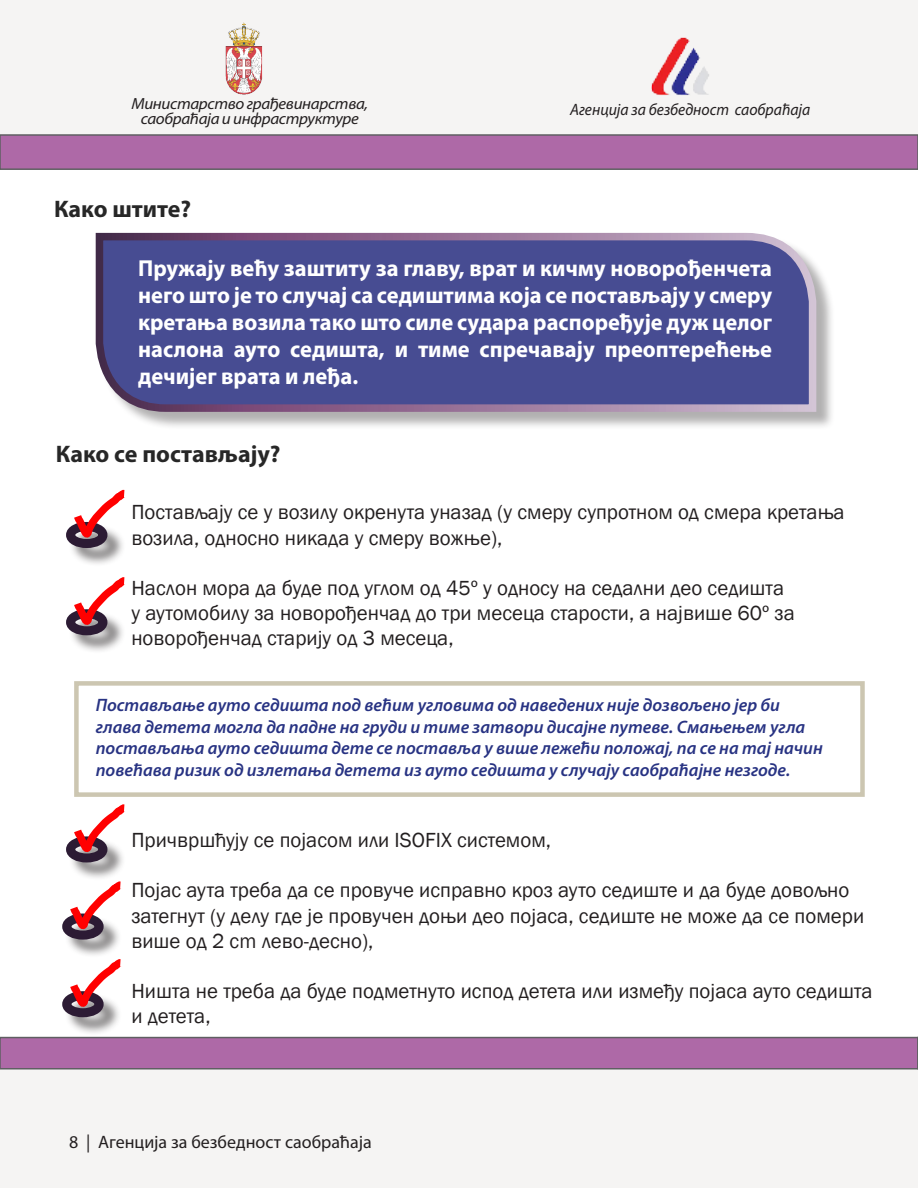
<style>
.page{position:relative;width:918px;height:1188px;background:#fff}
.page>*{position:absolute;margin:0;border:0;box-sizing:border-box;transform-origin:0 0}
.Pitanje{font:700 24px "Myriad Pro";color:#272727}
.Pasus_u_boji{font:700 23.1px/27px "Myriad Pro";color:#fff;text-align:justify}
.Pasus{font:21px/25.2px "Franklin Gothic";color:#231f20}
.Pasus-2{font:italic 600 18px/21.6px "Myriad Pro";color:#283383}
.t1{font:18px "Myriad Pro";color:#231f20}
.t2{font:italic 16.5px "Myriad Pro";color:#231f20;scale:.95 1}
.t3{font:italic 16.2px/15px "Myriad Pro";letter-spacing:-.02em;color:#231f20;text-align:center;scale:1.05 1}
</style>
<div class="page">
<div style="left:0;top:0;width:918px;height:134px;background:#f5f4f3"></div>
<div style="left:0;top:134px;width:918px;height:36px;background:#ae69a7;border:2px solid #5f5f62"></div>
<img style="left:651px;top:37px;width:58px;height:58px">
<div style="left:0;top:1069px;width:918px;height:119px;background:#f5f4f3"></div>
<div style="left:0;top:1037px;width:918px;height:33px;background:#ae69a7;border:2px solid #5f5f62"></div>
<svg style="left:917px;top:1037px;width:1px;height:33px"></svg>
<img style="left:225px;top:22px;width:38px;height:73px">
<div style="left:98px;top:235px;width:737px;height:196px;background:#231f20;opacity:.35"></div>
<svg style="left:95px;top:232px;width:725px;height:184px;background:#545594"></svg>
<div style="left:69px;top:525px;width:57px;height:41px;background:#231f20;opacity:.55"></div>
<div style="left:66px;top:522px;width:41px;height:26px;border:9px solid #2c1b34;border-radius:50%"></div>
<svg style="left:68px;top:489px;width:58px;height:51px"></svg>
<div style="left:69px;top:612px;width:57px;height:42px;background:#231f20;opacity:.55"></div>
<div style="left:66px;top:609px;width:41px;height:26px;border:9px solid #2c1b34;border-radius:50%"></div>
<svg style="left:68px;top:577px;width:58px;height:51px"></svg>
<div style="left:69px;top:839px;width:57px;height:42px;background:#231f20;opacity:.55"></div>
<div style="left:66px;top:836px;width:41px;height:27px;border:9px solid #2c1b34;border-radius:50%"></div>
<svg style="left:68px;top:804px;width:58px;height:51px"></svg>
<div style="left:65px;top:916px;width:57px;height:42px;background:#231f20;opacity:.55"></div>
<div style="left:62px;top:914px;width:42px;height:26px;border:9px solid #2c1b34;border-radius:50%"></div>
<svg style="left:64px;top:875px;width:62px;height:57px"></svg>
<div style="left:65px;top:994px;width:57px;height:42px;background:#231f20;opacity:.55"></div>
<div style="left:62px;top:991px;width:42px;height:26px;border:9px solid #2c1b34;border-radius:50%"></div>
<svg style="left:64px;top:953px;width:58px;height:57px"></svg>
<svg style="left:74px;top:681px;width:791px;height:116px"></svg>
<p class="t3" style="left:131px;top:96px;width:227px">Министарство грађевинарства, саобраћаја и инфраструктуре</p>
<p class="Pitanje" style="left:54px;top:194px;width:139px">Како штите?</p>
<p class="t2" style="left:570px;top:99px;width:254px">Агенција за безбедност саобраћаја</p>
<p class="Pasus_u_boji" style="left:138px;top:254px;width:635px">Пружају већу заштиту за главу, врат и кичму новорођенчета него што је то случај са седиштима која се постављају у смеру кретања возила тако што силе судара распоређује дуж целог наслона ауто седишта, и тиме спречавају преоптерећење дечијег врата и леђа.</p>
<p class="Pitanje" style="left:56px;top:438px;width:226px">Како се постављају?</p>
<p class="Pasus" style="left:131px;top:500px;width:715px">Постављају се у возилу окренута уназад (у смеру супротном од смера кретања возила, односно никада у смеру вожње),</p>
<p class="Pasus" style="left:131px;top:576px;width:665px">Наслон мора да буде под углом од 45º у односу на седални део седишта у аутомобилу за новорођенчад до три месеца старости, а највише 60º за новорођенчад старију од 3 месеца,</p>
<p class="Pasus-2" style="left:96px;top:694px;width:729px">Постављање ауто седишта под већим угловима од наведених није дозвољено јер би глава детета могла да падне на груди и тиме затвори дисајне путеве. Смањењем угла постављања ауто седишта дете се поставља у више лежећи положај, па се на тај начин повећава ризик од излетања детета из ауто седишта у случају саобраћајне незгоде.</p>
<p class="Pasus" style="left:131px;top:828px;width:421px">Причвршћују се појасом или ISOFIX системом,</p>
<p class="Pasus" style="left:131px;top:878px;width:734px">Појас аута треба да се провуче исправно кроз ауто седиште и да буде довољно затегнут (у делу где је провучен доњи део појаса, седиште не може да се помери више од 2 cm лево-десно),</p>
<p class="Pasus" style="left:131px;top:979px;width:743px">Ништа не треба да буде подметнуто испод детета или између појаса ауто седишта и детета,</p>
<p class="t1" style="left:69px;top:1130px;width:304px">8 | Агенција за безбедност саобраћаја</p>
</div>
